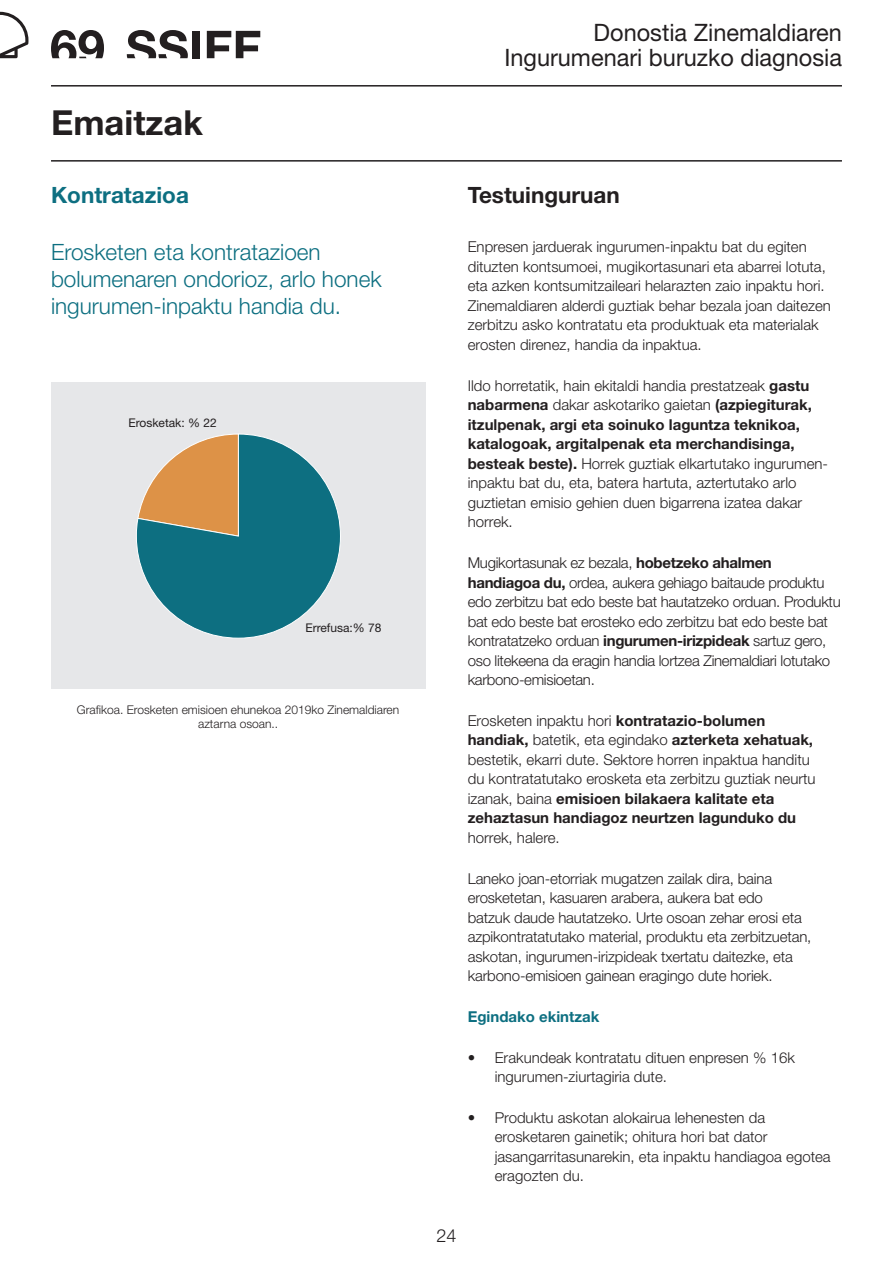
<style>
.page{position:relative;width:893px;height:1263px;background:#fff}
.page>*{position:absolute;margin:0;border:0;box-sizing:border-box;transform-origin:0 0}
.TÍTULO_TEXTO{font:700 34.5px "Helvetica Neue LT Std";color:#231f20}
.t1{font:24px/25.5px "Helvetica Neue LT Std";color:#231f20;text-align:right}
.ENTRADILLA{font:300 22.5px/27px "Helvetica Neue LT Std";color:#0d6f81}
.SUBTÍTULO_TEXTO{font:700 22.5px "Helvetica Neue LT Std";color:#231f20}
.ENTRADILLA-2{font:700 22.5px "Helvetica Neue LT Std";color:#0d6f81}
.t2{font:300 18px "Helvetica Neue LT Std";color:#231f20}
.TEXTO{font:300 15px/19.5px "Helvetica Neue LT Std";color:#231f20}
.TEXTO-2{font:300 15px/19.5px "Helvetica Neue LT Std";letter-spacing:-.02em;color:#231f20}
.TEXTO-3{font:700 15px "Helvetica Neue LT Std";color:#0d6f81}
.PIE_DE_FOTO{font:300 12px/13.5px "Helvetica Neue LT Std";color:#231f20;text-align:center}
.VALOR_GRÁFICA{font:12px "Helvetica Neue LT Std";color:#231f20}
.s1{font-weight:700}
</style>
<div class="page">
<svg style="left:0;top:12px;width:28px;height:46px"></svg>
<hr style="left:51px;top:85px;width:791px;height:2px;background:#231f20">
<svg style="left:127px;top:30px;width:61px;height:28px"></svg>
<svg style="left:207px;top:31px;width:53px;height:27px"></svg>
<div style="left:192px;top:31px;width:8px;height:27px;background:#231f20"></div>
<svg style="left:51px;top:30px;width:53px;height:28px"></svg>
<div style="left:51px;top:383px;width:374px;height:306px;background:#e6e7e9"></div>
<hr style="left:51px;top:160px;width:791px;height:2px;background:#231f20">
<svg style="left:136px;top:434px;width:205px;height:204px"></svg>
<p class="TÍTULO_TEXTO" style="left:51px;top:102px;width:153px">Emaitzak</p>
<p class="ENTRADILLA-2" style="left:51px;top:181px;width:139px">Kontratazioa</p>
<p class="ENTRADILLA" style="left:51px;top:238px;width:332px">Erosketen eta kontratazioen bolumenaren ondorioz, arlo honek ingurumen-inpaktu handia du.</p>
<p class="VALOR_GRÁFICA" style="left:128px;top:415px;width:90px">Erosketak: % 22</p>
<p class="VALOR_GRÁFICA" style="left:305px;top:620px;width:78px">Errefusa:% 78</p>
<p class="PIE_DE_FOTO" style="left:77px;top:703px;width:324px">Grafikoa. Erosketen emisioen ehunekoa 2019ko Zinemaldiaren aztarna osoan..</p>
<h2 class="t1" style="left:504px;top:19px;width:339px">Donostia Zinemaldiaren<br>Ingurumenari buruzko diagnosia</h2>
<p class="SUBTÍTULO_TEXTO" style="left:468px;top:181px;width:154px">Testuinguruan</p>
<p class="TEXTO" style="left:468px;top:237px;width:365px">Enpresen jarduerak ingurumen-inpaktu bat du egiten dituzten kontsumoei, mugikortasunari eta abarrei lotuta, eta azken kontsumitzaileari helarazten zaio inpaktu hori.<br>Zinemaldiaren alderdi guztiak behar bezala joan daitezen zerbitzu asko kontratatu eta produktuak eta materialak erosten direnez, handia da inpaktua.</p>
<p class="TEXTO" style="left:468px;top:375px;width:362px">Ildo horretatik, hain ekitaldi handia prestatzeak <span class="s1">gastu nabarmena</span> dakar askotariko gaietan <span class="s1">(azpiegiturak, itzulpenak, argi eta soinuko laguntza teknikoa, katalogoak, argitalpenak eta merchandisinga, besteak beste).</span> Horrek guztiak elkartutako ingurumen&shy;inpaktu bat du, eta, batera hartuta, aztertutako arlo guztietan emisio gehien duen bigarrena izatea dakar horrek.</p>
<p class="TEXTO-2" style="left:468px;top:553px;width:375px">Mugikortasunak ez bezala, <span class="s1">hobetzeko ahalmen handiagoa du,</span> ordea, aukera gehiago baitaude produktu edo zerbitzu bat edo beste bat hautatzeko orduan. Produktu bat edo beste bat erosteko edo zerbitzu bat edo beste bat kontratatzeko orduan <span class="s1">ingurumen-irizpideak</span> sartuz gero, oso litekeena da eragin handia lortzea Zinemaldiari lotutako karbono-emisioetan.</p>
<p class="TEXTO" style="left:468px;top:710px;width:349px">Erosketen inpaktu hori <span class="s1">kontratazio-bolumen handiak,</span> batetik, eta egindako <span class="s1">azterketa xehatuak, </span>bestetik, ekarri dute. Sektore horren inpaktua handitu du kontratatutako erosketa eta zerbitzu guztiak neurtu izanak, baina <span class="s1">emisioen bilakaera kalitate eta zehaztasun handiagoz neurtzen lagunduko du </span>horrek, halere.</p>
<p class="TEXTO" style="left:468px;top:868px;width:345px">Laneko joan-etorriak mugatzen zailak dira, baina erosketetan, kasuaren arabera, aukera bat edo<br>batzuk daude hautatzeko. Urte osoan zehar erosi eta azpikontratatutako material, produktu eta zerbitzuetan, askotan, ingurumen-irizpideak txertatu daitezke, eta karbono-emisioen gainean eragingo dute horiek.</p>
<p class="TEXTO-3" style="left:468px;top:1007px;width:133px">Egindako ekintzak</p>
<p class="TEXTO" style="left:495px;top:1047px;width:302px;text-indent:-27px">• Erakundeak kontratatu dituen enpresen % 16k ingurumen-ziurtagiria dute.</p>
<p class="TEXTO" style="left:495px;top:1107px;width:337px;text-indent:-27px">• Produktu askotan alokairua lehenesten da erosketaren gainetik; ohitura hori bat dator jasangarritasunarekin, eta inpaktu handiagoa egotea eragozten du.</p>
<p class="t2" style="left:436px;top:1224px;width:22px">24</p>
</div>
